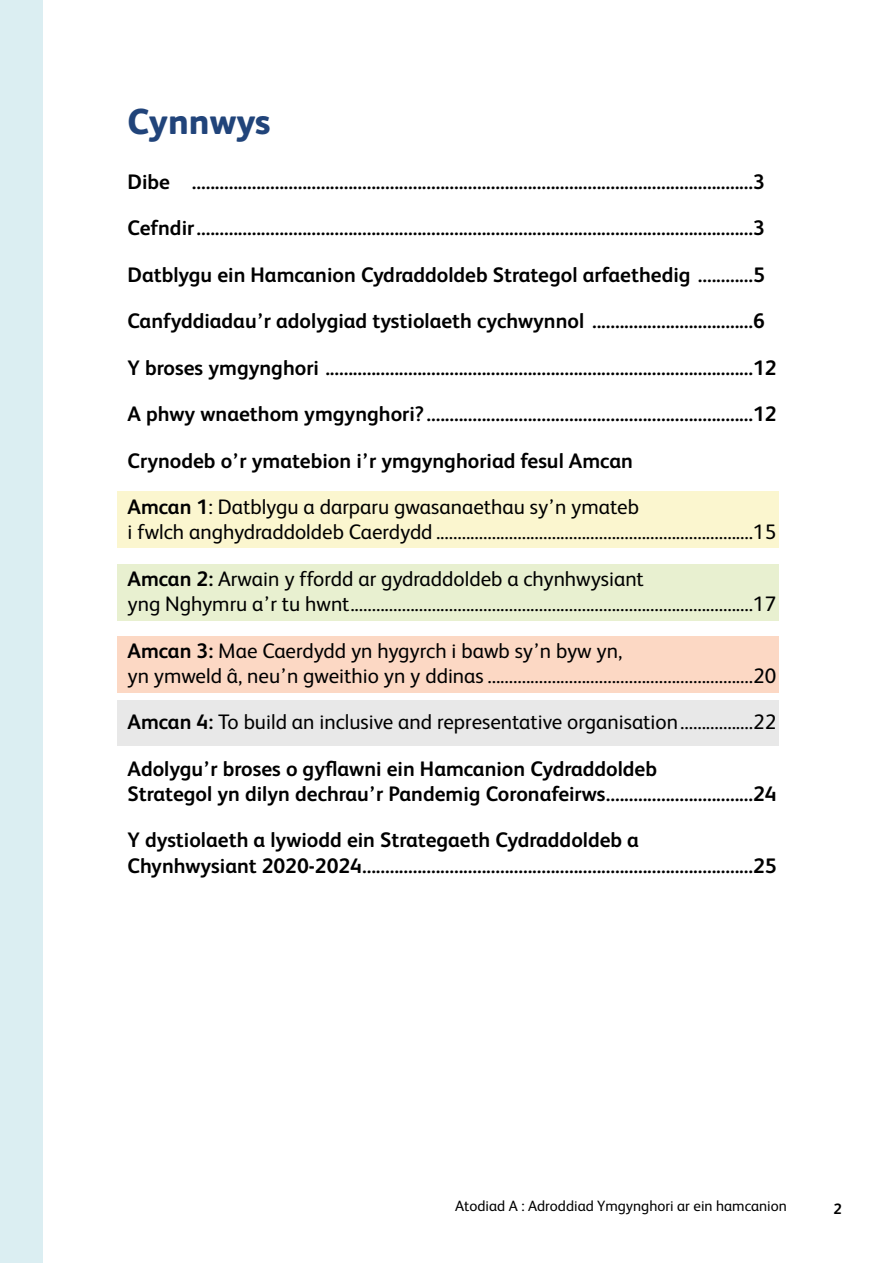
<style>
.page{position:relative;width:893px;height:1263px;background:#fff}
.page>*{position:absolute;margin:0;border:0;box-sizing:border-box;transform-origin:0 0}
.t1{font:800 36px "FS Albert";color:#21447a}
.t2{font:700 21px/25.2px "FS Albert";color:#000}
.t3{font:21px/25.2px "FS Albert";color:#000}
.t4{font:15px "FS Albert";color:#000}
.t5{font:700 15px "FS Albert";color:#000}
.s1{font-weight:700}
</style>
<div class="page">
<div style="left:0;top:0;width:43px;height:1263px;background:#dbeef2"></div>
<div style="left:117px;top:700px;width:662px;height:46px;background:#e8e8e8"></div>
<div style="left:117px;top:636px;width:662px;height:57px;background:#fcd8c4"></div>
<div style="left:117px;top:564px;width:662px;height:57px;background:#e8f0d0"></div>
<div style="left:117px;top:491px;width:662px;height:56px;background:#fbf6cf"></div>
<h1 class="t1" style="left:128px;top:96px;width:144px">Cynnwys</h1>
<p class="t2" style="left:128px;top:168px;width:639px">Dibe ..........................................................................................................................3</p>
<p class="t2" style="left:128px;top:215px;width:639px">Cefndir.........................................................................................................................3</p>
<p class="t2" style="left:128px;top:261px;width:639px">Datblygu ein Hamcanion Cydraddoldeb Strategol arfaethedig ............5</p>
<p class="t2" style="left:128px;top:308px;width:639px">Canfyddiadau’r adolygiad tystiolaeth cychwynnol ...................................6</p>
<p class="t2" style="left:128px;top:354px;width:651px">Y broses ymgynghori .............................................................................................12</p>
<p class="t2" style="left:128px;top:401px;width:651px">A phwy wnaethom ymgynghori?.......................................................................12</p>
<p class="t2" style="left:128px;top:447px;width:507px">Crynodeb o’r ymatebion i’r ymgynghoriad fesul Amcan</p>
<p class="t3" style="left:128px;top:493px;width:650px"><span class="s1">Amcan 1</span>: Datblygu a darparu gwasanaethau sy’n ymateb<br>i fwlch anghydraddoldeb Caerdydd ..........................................................................15</p>
<p class="t3" style="left:128px;top:565px;width:650px"><span class="s1">Amcan 2:</span> Arwain y ffordd ar gydraddoldeb a chynhwysiant<br>yng Nghymru a’r tu hwnt..............................................................................................17</p>
<p class="t3" style="left:128px;top:637px;width:650px"><span class="s1">Amcan 3:</span> Mae Caerdydd yn hygyrch i bawb sy’n byw yn,<br>yn ymweld â, neu’n gweithio yn y ddinas ..............................................................20</p>
<p class="t3" style="left:128px;top:708px;width:650px"><span class="s1">Amcan 4:</span> To build an inclusive and representative organisation.................22</p>
<p class="t2" style="left:128px;top:755px;width:651px">Adolygu’r broses o gyflawni ein Hamcanion Cydraddoldeb<br>Strategol yn dilyn dechrau’r Pandemig Coronafeirws................................24</p>
<p class="t2" style="left:128px;top:827px;width:651px">Y dystiolaeth a lywiodd ein Strategaeth Cydraddoldeb a<br>Chynhwysiant 2020-2024.....................................................................................25</p>
<p class="t4" style="left:455px;top:1196px;width:333px">Atodiad A : Adroddiad Ymgynghori ar ein hamcanion</p>
<p class="t5" style="left:833px;top:1198px;width:10px">2</p>
</div>
